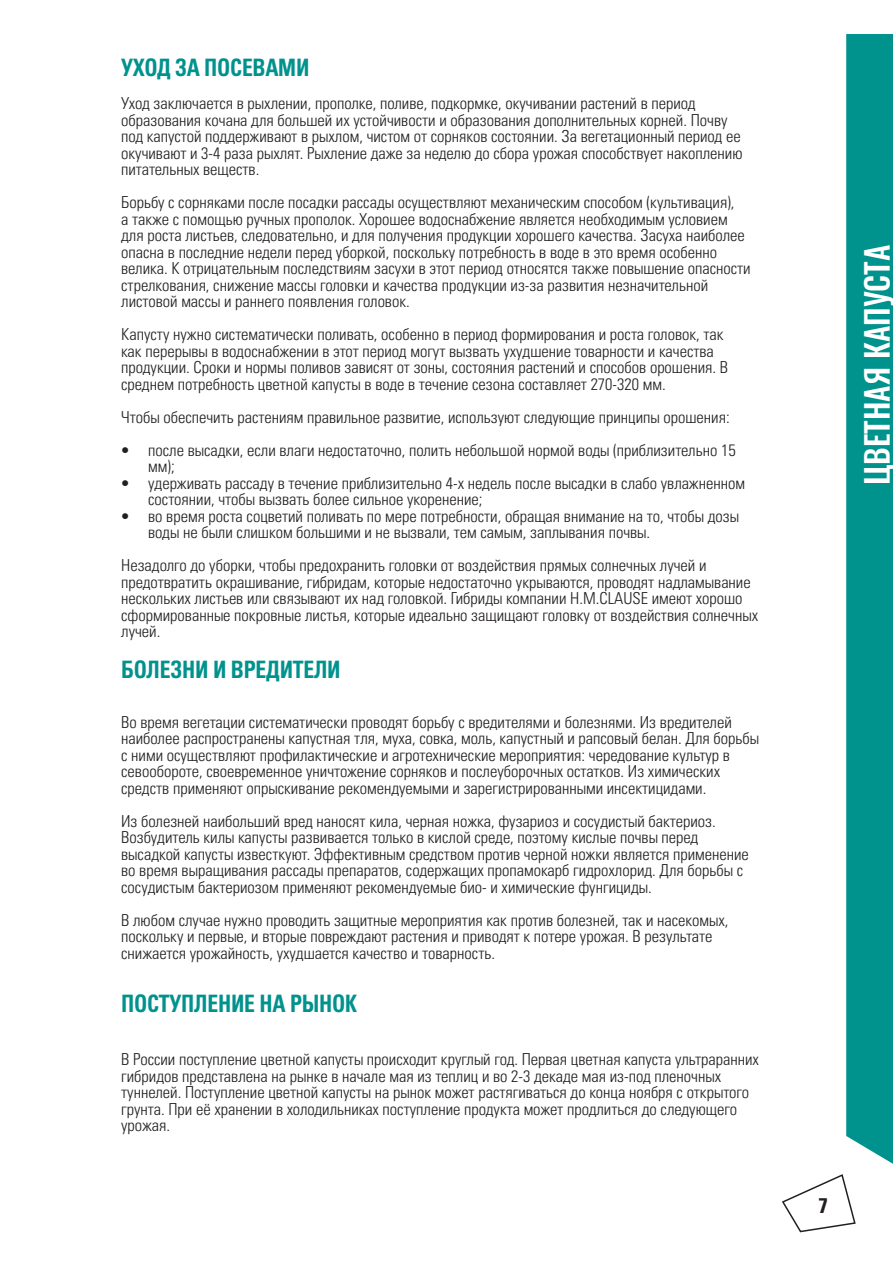
<style>
.page{position:relative;width:893px;height:1263px;background:#fff}
.page>*{position:absolute;margin:0;border:0;box-sizing:border-box;transform-origin:0 0}
.Titre_légume{font:500 31.5px "Oswald";color:#fff}
._04_Gamme_NT_tablo{font:24px "Univers LTCYR 67 Bold Cond";letter-spacing:-.01em;color:#00928d;scale:.9 1}
.t1{font:21px "Univers Com 67 Bold Cond";color:#231f20}
.t2{font:16.5px/16.5px "Univers LTCYR 47 Light Cond";color:#231f20}
</style>
<div class="page">
<svg style="left:782px;top:1174px;width:74px;height:59px"></svg>
<div style="left:846px;top:34px;width:47px;height:1130px;background:#00928d"></div>
<p class="_04_Gamme_NT_tablo" style="left:121px;top:53px;width:211px">УХОД ЗА ПОСЕВАМИ</p>
<p class="t2" style="left:121px;top:94px;width:623px">Уход заключается в рыхлении, прополке, поливе, подкормке, окучивании растений в период образования кочана для большей их устойчивости и образования дополнительных корней. Почву под капустой поддерживают в рыхлом, чистом от сорняков состоянии. За вегетационный период ее окучивают и 3-4 раза рыхлят. Рыхление даже за неделю до сбора урожая способствует накоплению питательных веществ.</p>
<p class="t2" style="left:121px;top:193px;width:631px">Борьбу с сорняками после посадки рассады осуществляют механическим способом (культивация),<br>а также с помощью ручных прополок. Хорошее водоснабжение является необходимым условием для роста листьев, следовательно, и для получения продукции хорошего качества. Засуха наиболее опасна в последние недели перед уборкой, поскольку потребность в воде в это время особенно велика. К отрицательным последствиям засухи в этот период относятся также повышение опасности стрелкования, снижение массы головки и качества продукции из-за развития незначительной листовой массы и раннего появления головок.</p>
<p class="t2" style="left:121px;top:325px;width:608px">Капусту нужно систематически поливать, особенно в период формирования и роста головок, так как перерывы в водоснабжении в этот период могут вызвать ухудшение товарности и качества продукции. Сроки и нормы поливов зависят от зоны, состояния растений и способов орошения. В среднем потребность цветной капусты в воде в течение сезона составляет 270-320 мм.</p>
<p class="t2" style="left:121px;top:408px;width:610px">Чтобы обеспечить растениям правильное развитие, используют следующие принципы орошения:</p>
<p class="t2" style="left:148px;top:441px;width:589px;text-indent:-27px">• после высадки, если влаги недостаточно, полить небольшой нормой воды (приблизительно 15 мм);</p>
<p class="t2" style="left:148px;top:474px;width:598px;text-indent:-27px">• удерживать рассаду в течение приблизительно 4-х недель после высадки в слабо увлажненном состоянии, чтобы вызвать более сильное укоренение;</p>
<p class="t2" style="left:148px;top:507px;width:592px;text-indent:-27px">• во время роста соцветий поливать по мере потребности, обращая внимание на то, чтобы дозы воды не были слишком большими и не вызвали, тем самым, заплывания почвы.</p>
<p class="t2" style="left:121px;top:556px;width:638px">Незадолго до уборки, чтобы предохранить головки от воздействия прямых солнечных лучей и предотвратить окрашивание, гибридам, которые недостаточно укрываются, проводят надламывание нескольких листьев или связывают их над головкой. Гибриды компании H.M.CLAUSE имеют хорошо сформированные покровные листья, которые идеально защищают головку от воздействия солнечных лучей.</p>
<p class="_04_Gamme_NT_tablo" style="left:121px;top:655px;width:245px">БОЛЕЗНИ И ВРЕДИТЕЛИ</p>
<p class="t2" style="left:121px;top:713px;width:639px">Во время вегетации систематически проводят борьбу с вредителями и болезнями. Из вредителей наиболее распространены капустная тля, муха, совка, моль, капустный и рапсовый белан. Для борьбы с ними осуществляют профилактические и агротехнические мероприятия: чередование культур в севообороте, своевременное уничтожение сорняков и послеуборочных остатков. Из химических средств применяют опрыскивание рекомендуемыми и зарегистрированными инсектицидами.</p>
<p class="t2" style="left:121px;top:812px;width:629px">Из болезней наибольший вред наносят кила, черная ножка, фузариоз и сосудистый бактериоз.<br>Возбудитель килы капусты развивается только в кислой среде, поэтому кислые почвы перед высадкой капусты известкуют. Эффективным средством против черной ножки является применение во время выращивания рассады препаратов, содержащих пропамокарб гидрохлорид. Для борьбы с сосудистым бактериозом применяют рекомендуемые био- и химические фунгициды.</p>
<p class="t2" style="left:121px;top:911px;width:609px">В любом случае нужно проводить защитные мероприятия как против болезней, так и насекомых, поскольку и первые, и вторые повреждают растения и приводят к потере урожая. В результате снижается урожайность, ухудшается качество и товарность.</p>
<p class="_04_Gamme_NT_tablo" style="left:121px;top:988px;width:264px">ПОСТУПЛЕНИЕ НА РЫНОК</p>
<p class="t2" style="left:121px;top:1050px;width:639px">В России поступление цветной капусты происходит круглый год. Первая цветная капуста ультраранних гибридов представлена на рынке в начале мая из теплиц и во 2-3 декаде мая из-под пленочных туннелей. Поступление цветной капусты на рынок может растягиваться до конца ноября с открытого грунта. При её хранении в холодильниках поступление продукта может продлиться до следующего урожая.</p>
<p class="Titre_légume" style="left:861px;top:485px;width:242px;rotate:-90deg">ЦВЕТНАЯ КАПУСТА</p>
<p class="t1" style="left:819px;top:1192px;width:11px">7</p>
</div>
